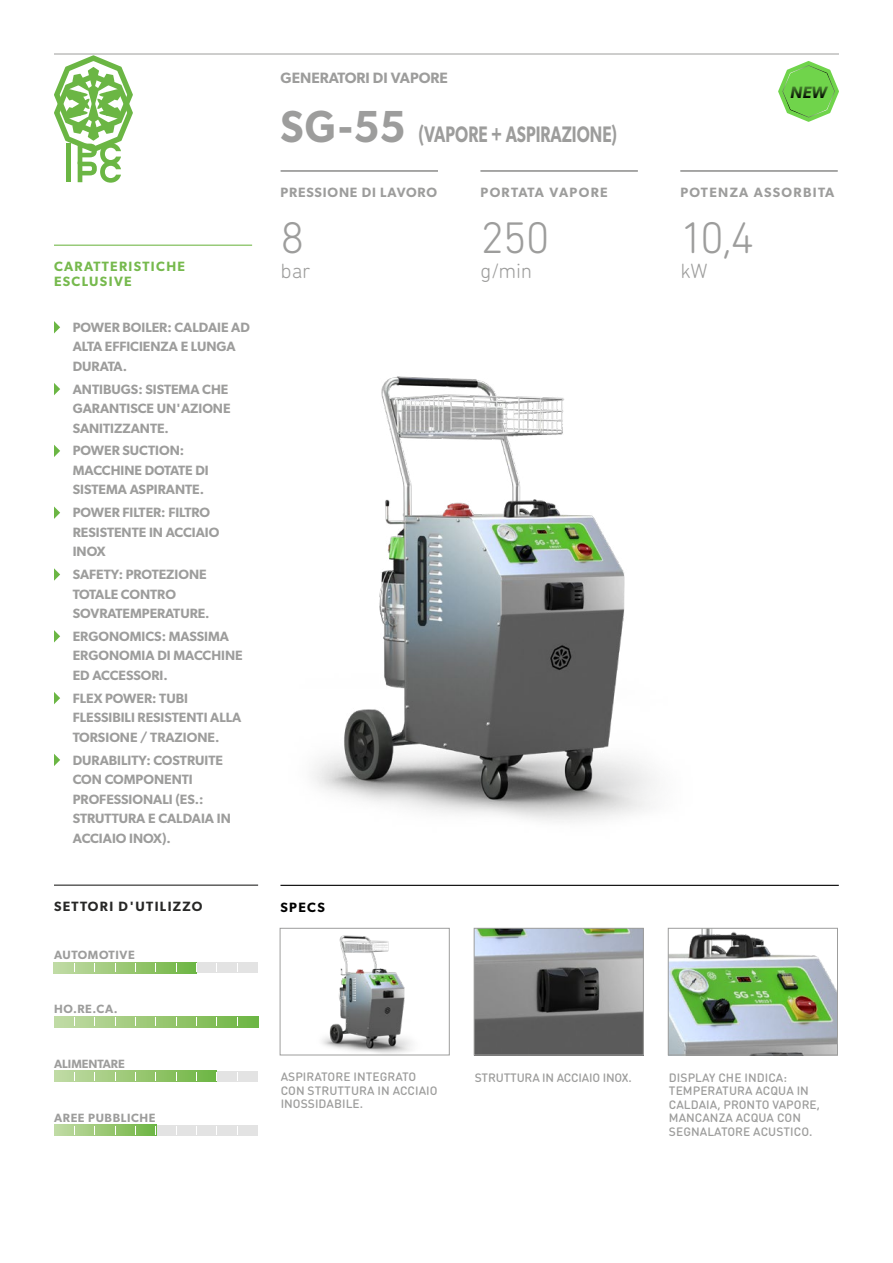
<style>
.page{position:relative;width:893px;height:1263px;background:#fff}
.page>*{position:absolute;margin:0;border:0;box-sizing:border-box;transform-origin:0 0}
.t1{font:300 45px "DIN Next Rounded LT Pro";color:#9d9d9c}
.t2{font:600 45px "Gibson";color:#9d9d9c;scale:.93 1}
.t3{font:600 22.5px "Gibson";color:#9d9d9c;scale:.74 1}
.t4{font:300 21px "DIN Next Rounded LT Pro";letter-spacing:-.015em;color:#9d9d9c}
.t5{font:italic 600 16.5px "Gibson";color:#000}
.t6{font:600 15px "Gibson";color:#9d9d9c}
.t7{font:600 13.5px/19.5px "Gibson";color:#9d9d9c}
.t8{font:600 13.5px "Gibson";letter-spacing:.1em;color:#9d9d9c}
.t9{font:600 13.5px/15px "Gibson";letter-spacing:.1em;color:#76b94d}
.t10{font:600 13.5px "Gibson";letter-spacing:.06em;color:#9d9d9c}
.t11{font:600 13.5px "Gibson";letter-spacing:.1em;color:#282827}
.t12{font:600 13.5px "Gibson";letter-spacing:.1em;color:#000}
.t13{font:500 12px/13.5px "DIN Round Pro";letter-spacing:.005em;color:#9d9d9c}
.t14{font:600 12px "Gibson";letter-spacing:.05em;color:#9d9d9c}
.t15{font:500 12px "DIN Round Pro";letter-spacing:-.015em;color:#9d9d9c}
.t16{font:600 12px "Gibson";color:#9d9d9c}
</style>
<div class="page">
<img style="left:313px;top:376px;width:342px;height:446px">
<hr style="left:281px;top:170px;width:157px;height:1px;background:#9d9d9c">
<hr style="left:480px;top:170px;width:158px;height:1px;background:#9d9d9c">
<hr style="left:680px;top:170px;width:158px;height:1px;background:#9d9d9c">
<hr style="left:281px;top:171px;width:157px;height:1px;background:#9d9d9c">
<hr style="left:480px;top:171px;width:158px;height:1px;background:#9d9d9c">
<hr style="left:680px;top:171px;width:158px;height:1px;background:#9d9d9c">
<hr style="left:54px;top:245px;width:198px;height:1px;background:#76b94d">
<svg style="left:54px;top:321px;width:6px;height:12px"></svg>
<svg style="left:54px;top:383px;width:6px;height:12px"></svg>
<svg style="left:54px;top:445px;width:6px;height:12px"></svg>
<svg style="left:54px;top:506px;width:6px;height:13px"></svg>
<svg style="left:54px;top:568px;width:6px;height:13px"></svg>
<svg style="left:54px;top:630px;width:6px;height:12px"></svg>
<svg style="left:54px;top:692px;width:6px;height:12px"></svg>
<svg style="left:54px;top:754px;width:6px;height:12px"></svg>
<hr style="left:280px;top:885px;width:559px;height:1px;background:#000">
<div style="left:54px;top:1125px;width:204px;height:10px;background:#e3e3e3"></div>
<svg style="left:54px;top:1125px;width:102px;height:10px"></svg>
<div style="left:54px;top:962px;width:204px;height:11px;background:#e3e3e3"></div>
<svg style="left:54px;top:962px;width:143px;height:11px;background:#9dca79"></svg>
<hr style="left:54px;top:884px;width:204px;height:2px;background:#282827">
<svg style="left:54px;top:1016px;width:204px;height:11px;background:#9cca79"></svg>
<div style="left:54px;top:1071px;width:204px;height:10px;background:#e3e3e3"></div>
<svg style="left:54px;top:1071px;width:163px;height:10px;background:#9dca7a"></svg>
<img style="left:670px;top:930px;width:166px;height:123px">
<div style="left:668px;top:928px;width:170px;height:127px;border:1px solid #9d9d9c"></div>
<img style="left:476px;top:930px;width:166px;height:123px">
<div style="left:474px;top:928px;width:170px;height:127px;border:1px solid #9d9d9c"></div>
<img style="left:322px;top:935px;width:90px;height:118px">
<div style="left:280px;top:928px;width:170px;height:127px;border:1px solid #9d9d9c"></div>
<hr style="left:54px;top:54px;width:785px;height:1px;background:#9d9d9c">
<svg style="left:778px;top:61px;width:61px;height:61px"></svg>
<svg style="left:54px;top:55px;width:79px;height:128px"></svg>
<p class="t6" style="left:281px;top:69px;width:169px">GENERATORI DI VAPORE</p>
<h1 class="t2" style="left:281px;top:100px;width:136px">SG-55</h1>
<h2 class="t3" style="left:418px;top:121px;width:270px">(VAPORE + ASPIRAZIONE)</h2>
<p class="t5" style="left:790px;top:82px;width:38px">NEW</p>
<p class="t10" style="left:281px;top:185px;width:158px">PRESSIONE DI LAVORO</p>
<p class="t8" style="left:480px;top:185px;width:129px">PORTATA VAPORE</p>
<p class="t8" style="left:680px;top:185px;width:156px">POTENZA ASSORBITA</p>
<h1 class="t1" style="left:281px;top:212px;width:25px">8</h1>
<h3 class="t4" style="left:281px;top:259px;width:31px">bar</h3>
<h1 class="t1" style="left:480px;top:212px;width:71px">250</h1>
<h3 class="t4" style="left:480px;top:259px;width:53px">g/min</h3>
<h1 class="t1" style="left:680px;top:212px;width:76px">10,4</h1>
<p class="t9" style="left:54px;top:259px;width:133px">CARATTERISTICHE<br>ESCLUSIVE</p>
<h3 class="t4" style="left:680px;top:259px;width:29px">kW</h3>
<p class="t7" style="left:73px;top:317px;width:179px">POWER BOILER: CALDAIE AD<br>ALTA EFFICIENZA E LUNGA<br>DURATA.</p>
<p class="t7" style="left:73px;top:379px;width:159px">ANTIBUGS: SISTEMA CHE<br>GARANTISCE UN'AZIONE<br>SANITIZZANTE.</p>
<p class="t7" style="left:73px;top:441px;width:137px">POWER SUCTION:<br>MACCHINE DOTATE DI<br>SISTEMA ASPIRANTE.</p>
<p class="t7" style="left:73px;top:503px;width:148px">POWER FILTER: FILTRO<br>RESISTENTE IN ACCIAIO<br>INOX</p>
<p class="t7" style="left:73px;top:564px;width:138px">SAFETY: PROTEZIONE<br>TOTALE CONTRO<br>SOVRATEMPERATURE.</p>
<p class="t7" style="left:73px;top:626px;width:171px">ERGONOMICS: MASSIMA<br>ERGONOMIA DI MACCHINE<br>ED ACCESSORI.</p>
<p class="t7" style="left:73px;top:688px;width:170px">FLEX POWER: TUBI<br>FLESSIBILI RESISTENTI ALLA<br>TORSIONE / TRAZIONE.</p>
<p class="t7" style="left:73px;top:750px;width:160px">DURABILITY: COSTRUITE<br>CON COMPONENTI<br>PROFESSIONALI (ES.:<br>STRUTTURA E CALDAIA IN<br>ACCIAIO INOX).</p>
<p class="t11" style="left:54px;top:898px;width:150px">SETTORI D'UTILIZZO</p>
<p class="t14" style="left:54px;top:948px;width:82px">AUTOMOTIVE</p>
<p class="t14" style="left:54px;top:1002px;width:65px">HO.RE.CA.</p>
<p class="t16" style="left:54px;top:1056px;width:72px">ALIMENTARE</p>
<p class="t14" style="left:54px;top:1110px;width:103px">AREE PUBBLICHE</p>
<p class="t12" style="left:280px;top:899px;width:46px">SPECS</p>
<p class="t13" style="left:281px;top:1069px;width:158px">ASPIRATORE INTEGRATO<br>CON STRUTTURA IN ACCIAIO<br>INOSSIDABILE.</p>
<p class="t15" style="left:475px;top:1069px;width:158px">STRUTTURA IN ACCIAIO INOX.</p>
<p class="t13" style="left:669px;top:1070px;width:153px">DISPLAY CHE INDICA:<br>TEMPERATURA ACQUA IN<br>CALDAIA, PRONTO VAPORE,<br>MANCANZA ACQUA CON<br>SEGNALATORE ACUSTICO.</p>
</div>
